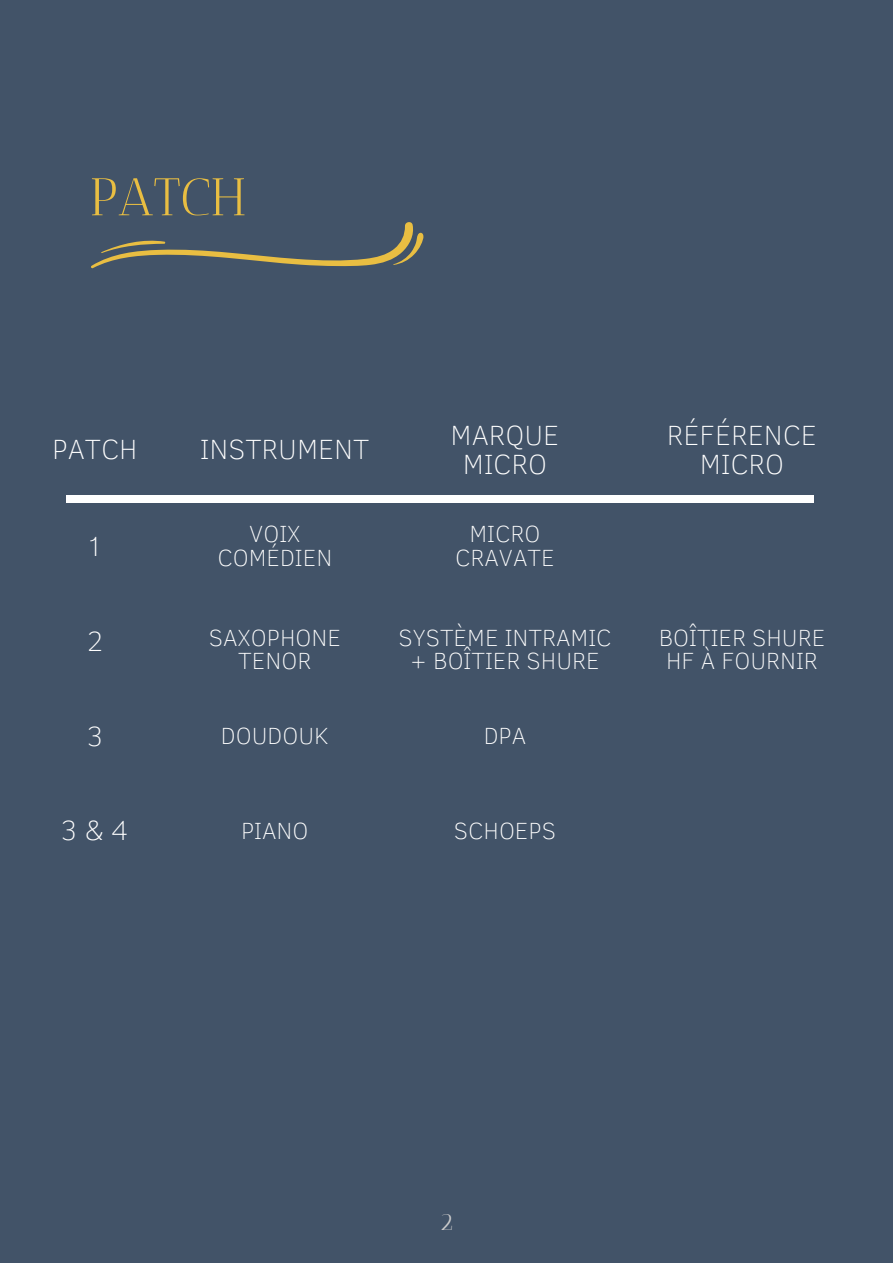
<style>
.page{position:relative;width:893px;height:1264px;background:#fff}
.page>*{position:absolute;margin:0;border:0;box-sizing:border-box;transform-origin:0 0}
.t1{font:52.8px "Antic Didone";color:#e9be42}
.t2{font:100 28.5px/29.2px "Clear Sans";color:#fff;text-align:center}
.t3{font:100 24px/23.5px "Clear Sans";color:#fff;text-align:center}
.t4{font:24px "Antic Didone";color:#ccc}
</style>
<div class="page">
<div style="left:0;top:0;width:892px;height:1262px;background:#425368"></div>
<svg style="left:91px;top:222px;width:333px;height:47px"></svg>
<div style="left:67px;top:495px;width:746px;height:8px;background:#fff"></div>
<h1 class="t1" style="left:89px;top:166px;width:159px">PATCH</h1>
<p class="t2" style="left:52px;top:433px;width:87px">PATCH</p>
<p class="t2" style="left:200px;top:433px;width:171px">INSTRUMENT</p>
<p class="t2" style="left:86px;top:530px;width:19px">1</p>
<p class="t3" style="left:217px;top:521px;width:116px">VOIX<br>COMÉDIEN</p>
<p class="t2" style="left:87px;top:624px;width:18px">2</p>
<p class="t3" style="left:209px;top:624px;width:134px">SAXOPHONE<br>TENOR</p>
<p class="t2" style="left:87px;top:719px;width:18px">3</p>
<p class="t3" style="left:221px;top:722px;width:109px">DOUDOUK</p>
<p class="t2" style="left:61px;top:814px;width:70px">3&amp;4</p>
<p class="t3" style="left:241px;top:817px;width:69px">PIANO</p>
<p class="t2" style="left:450px;top:418px;width:110px">MARQUE<br>MICRO</p>
<p class="t2" style="left:667px;top:418px;width:151px">RÉFÉRENCE<br>MICRO</p>
<p class="t3" style="left:455px;top:521px;width:101px">MICRO<br>CRAVATE</p>
<p class="t3" style="left:398px;top:624px;width:215px">SYSTÈME INTRAMIC + BOÎTIER SHURE</p>
<p class="t3" style="left:483px;top:722px;width:44px">DPA</p>
<p class="t3" style="left:454px;top:817px;width:104px">SCHOEPS</p>
<p class="t3" style="left:658px;top:624px;width:168px">BOÎTIER SHURE<br>HF À FOURNIR</p>
<p class="t4" style="left:439px;top:1207px;width:15px">2</p>
</div>
